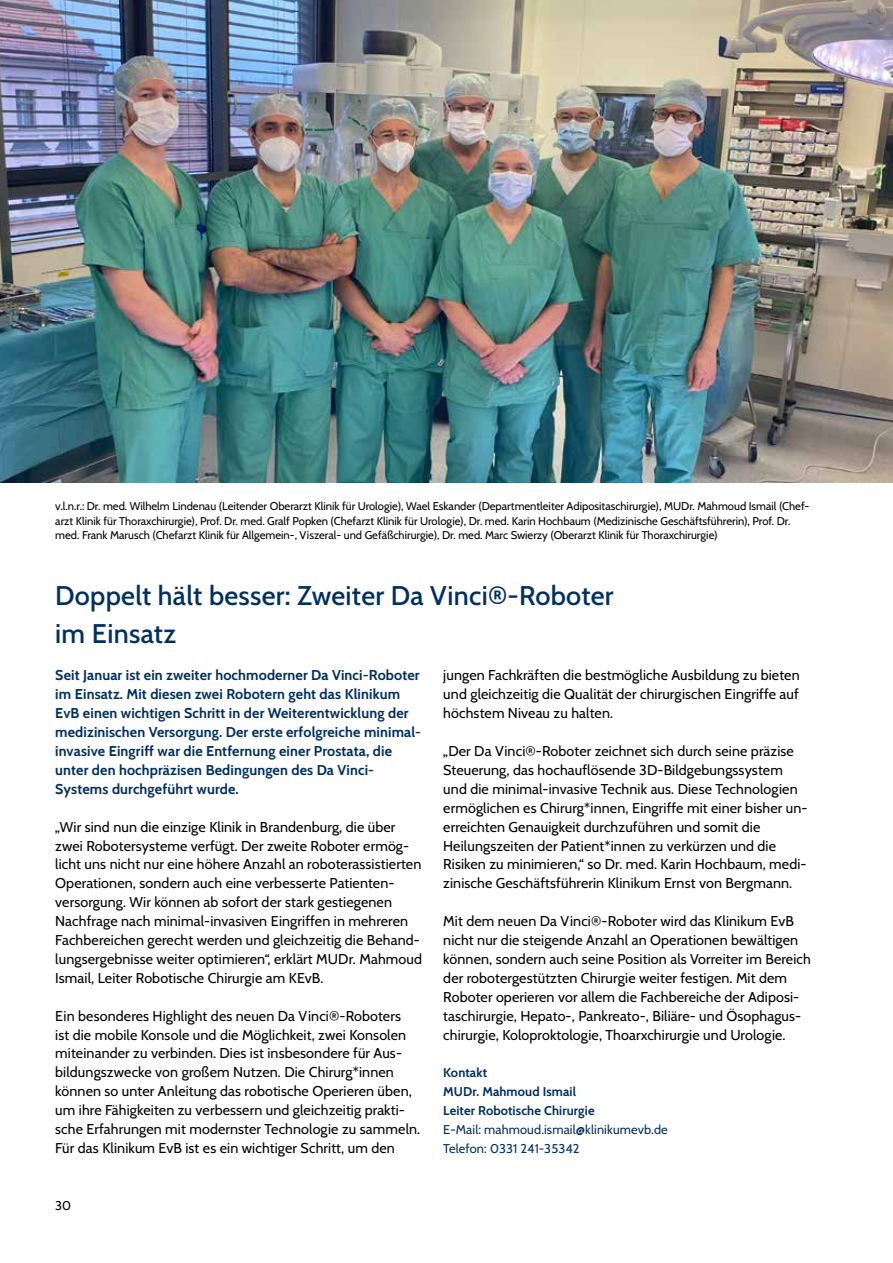
<style>
.page{position:relative;width:893px;height:1263px;background:#fff}
.page>*{position:absolute;margin:0;border:0;box-sizing:border-box;transform-origin:0 0}
.t1{font:500 27px/37.8px "Cabin";letter-spacing:.01em;color:#003060}
.t2{font:14.25px/18.9px "Cabin";letter-spacing:.01em;color:#000}
.t3{font:700 14.25px/18.9px "Cabin";letter-spacing:.01em;color:#003060}
.t4{font:12.75px/18.9px "Cabin";letter-spacing:.01em;color:#003060}
.t5{font:700 12.75px/18.9px "Cabin";letter-spacing:.01em;color:#003060}
.t6{font:12.75px "Cabin";color:#000}
.t7{font:11.25px/14.2px "Cabin";color:#000}
</style>
<div class="page">
<img style="left:0;top:0;width:893px;height:482px">
<p class="t7" style="left:55px;top:498px;width:755px">v.l.n.r.: Dr. med. Wilhelm Lindenau (Leitender Oberarzt Klinik für Urologie), Wael Eskander (Departmentleiter Adipositaschirurgie), MUDr. Mahmoud Ismail (Chef&shy;arzt Klinik für Thoraxchirurgie), Prof. Dr. med. Gralf Popken (Chefarzt Klinik für Urologie), Dr. med. Karin Hochbaum (Medizinische Geschäftsführerin), Prof. Dr. med. Frank Marusch (Chefarzt Klinik für Allgemein-, Viszeral- und Gefäßchirurgie), Dr. med. Marc Swierzy (Oberarzt Klinik für Thoraxchirurgie)</p>
<h1 class="t1" style="left:55px;top:575px;width:560px">Doppelt hält besser: Zweiter Da Vinci®-Roboter im Einsatz</h1>
<p class="t3" style="left:55px;top:665px;width:367px">Seit Januar ist ein zweiter hochmoderner Da Vinci-Roboter im Einsatz. Mit diesen zwei Robotern geht das Klinikum EvB einen wichtigen Schritt in der Weiterentwicklung der medizinischen Versorgung. Der erste erfolgreiche minimal&shy;invasive Eingriff war die Entfernung einer Prostata, die unter den hochpräzisen Bedingungen des Da Vinci-Systems durchgeführt wurde.</p>
<p class="t2" style="left:55px;top:816px;width:368px">„Wir sind nun die einzige Klinik in Brandenburg, die über zwei Robotersysteme verfügt. Der zweite Roboter ermög&shy;licht uns nicht nur eine höhere Anzahl an roboterassistierten Operationen, sondern auch eine verbesserte Patienten&shy;versorgung. Wir können ab sofort der stark gestiegenen Nachfrage nach minimal-invasiven Eingriffen in mehreren Fachbereichen gerecht werden und gleichzeitig die Behand&shy;lungsergebnisse weiter optimieren“, erklärt MUDr. Mahmoud Ismail, Leiter Robotische Chirurgie am KEvB.</p>
<p class="t2" style="left:55px;top:1005px;width:366px">Ein besonderes Highlight des neuen Da Vinci®-Roboters<br>ist die mobile Konsole und die Möglichkeit, zwei Konsolen miteinander zu verbinden. Dies ist insbesondere für Aus&shy;bildungszwecke von großem Nutzen. Die Chirurg*innen können so unter Anleitung das robotische Operieren üben, um ihre Fähigkeiten zu verbessern und gleichzeitig prakti&shy;sche Erfahrungen mit modernster Technologie zu sammeln.<br>Für das Klinikum EvB ist es ein wichtiger Schritt, um den</p>
<p class="t6" style="left:55px;top:1195px;width:17px">30</p>
<p class="t2" style="left:443px;top:665px;width:358px;text-align:justify">jungen Fachkräften die bestmögliche Ausbildung zu bieten und gleichzeitig die Qualität der chirurgischen Eingriffe auf höchstem Niveau zu halten.</p>
<p class="t2" style="left:443px;top:741px;width:366px">„Der Da Vinci®-Roboter zeichnet sich durch seine präzise Steuerung, das hochauflösende 3D-Bildgebungssystem und die minimal-invasive Technik aus. Diese Technologien ermöglichen es Chirurg*innen, Eingriffe mit einer bisher un&shy;erreichten Genauigkeit durchzuführen und somit die Heilungszeiten der Patient*innen zu verkürzen und die Risiken zu minimieren,“ so Dr. med. Karin Hochbaum, medi&shy;zinische Geschäftsführerin Klinikum Ernst von Bergmann.</p>
<p class="t2" style="left:443px;top:911px;width:369px">Mit dem neuen Da Vinci®-Roboter wird das Klinikum EvB nicht nur die steigende Anzahl an Operationen bewältigen können, sondern auch seine Position als Vorreiter im Bereich der robotergestützten Chirurgie weiter festigen. Mit dem Roboter operieren vor allem die Fachbereiche der Adiposi&shy;taschirurgie, Hepato-, Pankreato-, Biliäre- und Ösophagus&shy;chirurgie, Koloproktologie, Thoarxchirurgie und Urologie.</p>
<p class="t5" style="left:443px;top:1063px;width:153px">Kontakt<br>MUDr. Mahmoud Ismail<br>Leiter Robotische Chirurgie</p>
<p class="t4" style="left:443px;top:1119px;width:226px">E-Mail: mahmoud.ismail@klinikumevb.de<br>Telefon: 0331 241-35342</p>
</div>
